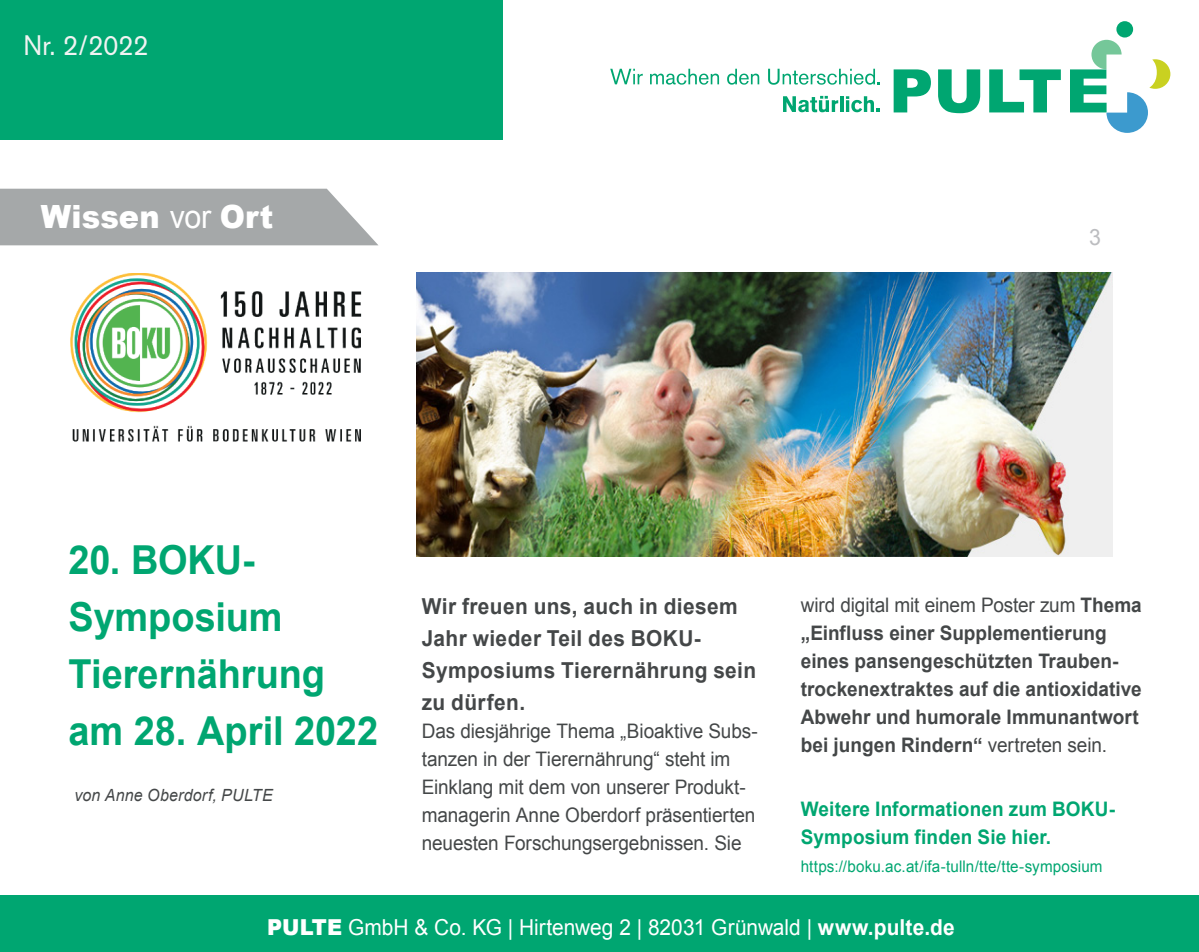
<style>
.page{position:relative;width:1199px;height:952px;background:#fff}
.page>*{position:absolute;margin:0;border:0;box-sizing:border-box;transform-origin:0 0}
.t1{font:700 40px/56.8px "Arial";color:#00a671;scale:.95 1}
.t2{font:900 32px "Arial";letter-spacing:.005em;color:#fff;scale:.95 1}
.t3{font:28px "Akzidenz Grotesk BE";letter-spacing:-.015em;color:#f1f3f2;scale:.95 1}
.t4{font:22.4px "Arial";color:#bcbdc0;scale:.95 1}
.t5{font:700 22px/32px "Arial";letter-spacing:.02em;color:#444748;scale:.95 1}
.t6{font:22px "Arial";color:#fff;scale:.95 1}
.t7{font:700 20px/28px "Arial";color:#444748;scale:.95 1}
.t8{font:20px/28px "Arial";letter-spacing:-.005em;color:#444748;scale:.95 1}
.t9{font:700 20px/28px "Arial";letter-spacing:.005em;color:#00a671;scale:.95 1}
.t10{font:italic 16.8px "Arial";letter-spacing:.015em;color:#444748;scale:.95 1}
.t11{font:16px "Arial";letter-spacing:.01em;color:#00a671;scale:.95 1}
.s1{font-weight:400}
.s2{font-weight:900}
.s3{font-weight:700}
</style>
<div class="page">
<div style="left:0;top:895px;width:1199px;height:57px;background:#00a671"></div>
<svg style="left:894px;top:69px;width:37px;height:43px"></svg>
<svg style="left:938px;top:69px;width:42px;height:44px"></svg>
<svg style="left:989px;top:69px;width:72px;height:43px"></svg>
<div style="left:1116px;top:21px;width:17px;height:17px;background:#00a671;border-radius:50%"></div>
<svg style="left:1070px;top:40px;width:100px;height:93px"></svg>
<svg style="left:610px;top:69px;width:33px;height:15px"></svg>
<svg style="left:650px;top:69px;width:69px;height:16px"></svg>
<svg style="left:727px;top:69px;width:32px;height:16px"></svg>
<svg style="left:768px;top:69px;width:112px;height:16px"></svg>
<svg style="left:783px;top:96px;width:55px;height:16px"></svg>
<hr style="left:840px;top:96px;width:3px;height:16px;background:#00a671">
<svg style="left:846px;top:96px;width:34px;height:16px"></svg>
<div style="left:0;top:0;width:503px;height:140px;background:#00a671"></div>
<div style="left:0;top:189px;width:378px;height:56px;background:#a5a8a9"></div>
<img style="left:416px;top:272px;width:696px;height:284px">
<img style="left:70px;top:273px;width:292px;height:169px">
<h3 class="t3" style="left:23px;top:29px;width:133px">Nr. 2/2022</h3>
<h2 class="t2" style="left:41px;top:194px;width:246px">Wissen <span class="s1">vor</span> Ort</h2>
<p class="t4" style="left:1089px;top:223px;width:14px">3</p>
<h1 class="t1" style="left:68px;top:533px;width:328px">20. BOKU-<br>Symposium<br>Tierernährung am 28. April 2022</h1>
<p class="t10" style="left:75px;top:784px;width:210px">von Anne Oberdorf, PULTE</p>
<p class="t5" style="left:422px;top:591px;width:353px">Wir freuen uns, auch in diesem<br>Jahr wieder Teil des BOKU-<br>Symposiums Tierernährung sein zu dürfen.</p>
<p class="t8" style="left:422px;top:717px;width:355px">Das diesjährige Thema „Bioaktive Subs&shy;tanzen in der Tierernährung“ steht im Einklang mit dem von unserer Produkt&shy;managerin Anne Oberdorf präsentierten neuesten Forschungsergebnissen. Sie</p>
<p class="t7" style="left:801px;top:592px;width:360px"><span class="s1">wird digital mit einem Poster zum</span> Thema „Einfluss einer Supplementierung eines pansengeschützten Trauben&shy;trockenextraktes auf die antioxidative Abwehr und humorale Immunantwort bei jungen Rindern“ <span class="s1">vertreten sein.</span></p>
<p class="t9" style="left:801px;top:796px;width:332px">Weitere Informationen zum BOKU-<br>Symposium finden Sie hier.</p>
<p class="t11" style="left:801px;top:856px;width:319px">https://boku.ac.at/ifa-tulln/tte/tte-symposium</p>
<p class="t6" style="left:267px;top:913px;width:725px"><span class="s2">PULTE</span> GmbH &amp; Co. KG | Hirtenweg 2 | 82031 Grünwald | <span class="s3">www.pulte.de</span></p>
</div>
